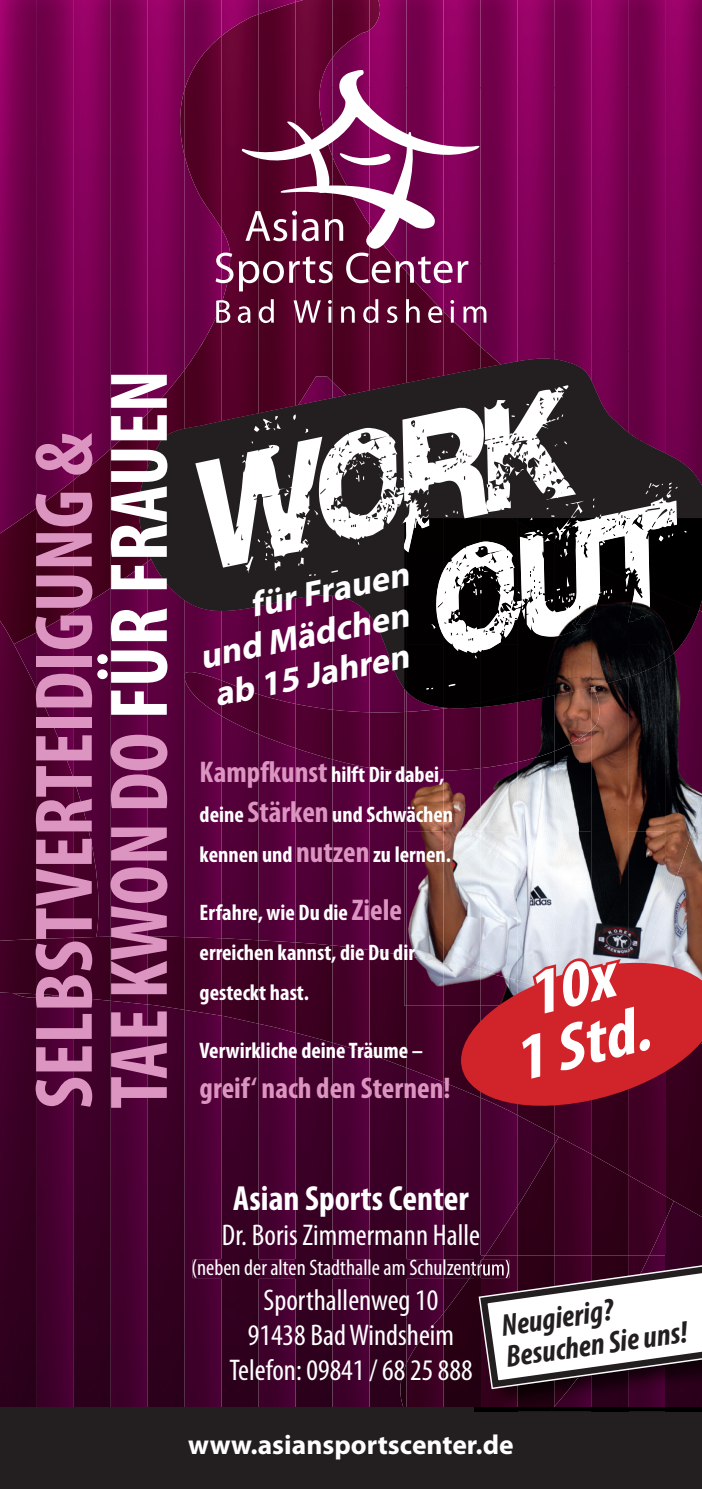
<style>
.page{position:relative;width:702px;height:1489px;background:#fff}
.page>*{position:absolute;margin:0;border:0;box-sizing:border-box;transform-origin:0 0}
.t1{font:700 condensed 82.5px/75px "Myriad Pro";color:#dc94c0}
.t2{font:italic 700 condensed 65px/60px "Myriad Pro";color:#fff;text-align:center;scale:1.08 1}
.t3{font:italic 700 35px/40px "Myriad Pro";color:#fff}
.t4{font:700 condensed 35px "Myriad Pro";color:#fff}
.t5{font:italic 700 condensed 31.25px/31.8px "Myriad Pro";color:#231f20}
.t6{font:condensed 30px/35px "Myriad Pro";color:#fff;text-align:center}
.t7{font:700 condensed 30px "Myriad Pro";color:#dc94c0}
.t8{font:700 27.5px "Myriad Pro";color:#fff}
.t9{font:700 condensed 22.5px/40px "Myriad Pro";color:#fff}
.t10{font:condensed 22.5px "Myriad Pro";color:#fff}
.s1{color:#fff}
.s2{font-size:30px;color:#dc94c0}
</style>
<div class="page">
<img style="left:501px;top:0;width:164px;height:87px">
<img style="left:501px;top:87px;width:164px;height:176px">
<img style="left:501px;top:263px;width:164px;height:88px">
<img style="left:501px;top:351px;width:164px;height:5px">
<img style="left:37px;top:632px;width:89px;height:774px">
<img style="left:126px;top:632px;width:243px;height:774px">
<img style="left:37px;top:0;width:464px;height:632px">
<img style="left:185px;top:709px;width:184px;height:58px">
<img style="left:406px;top:1195px;width:259px;height:211px">
<img style="left:37px;top:689px;width:37px;height:247px">
<img style="left:37px;top:936px;width:628px;height:259px">
<img style="left:193px;top:1259px;width:250px;height:18px">
<img style="left:0;top:0;width:37px;height:1406px">
<img style="left:0;top:508px;width:37px;height:112px">
<img style="left:0;top:620px;width:37px;height:377px">
<img style="left:0;top:939px;width:37px;height:55px">
<img style="left:74px;top:0;width:37px;height:1406px">
<img style="left:74px;top:449px;width:37px;height:162px">
<img style="left:74px;top:779px;width:29px;height:157px">
<div style="left:74px;top:936px;width:37px;height:64px;background:#3e0022"></div>
<img style="left:148px;top:0;width:37px;height:1406px">
<img style="left:148px;top:89px;width:37px;height:267px">
<img style="left:148px;top:936px;width:37px;height:73px">
<img style="left:222px;top:0;width:36px;height:1406px">
<img style="left:222px;top:14px;width:36px;height:342px">
<img style="left:222px;top:709px;width:36px;height:25px">
<div style="left:222px;top:938px;width:36px;height:85px;background:#3d0021"></div>
<img style="left:222px;top:1259px;width:36px;height:18px">
<img style="left:295px;top:759px;width:37px;height:647px">
<img style="left:295px;top:0;width:37px;height:356px">
<img style="left:295px;top:709px;width:37px;height:50px">
<img style="left:295px;top:942px;width:37px;height:100px">
<img style="left:295px;top:1259px;width:37px;height:18px">
<img style="left:369px;top:709px;width:37px;height:697px">
<img style="left:369px;top:0;width:37px;height:356px">
<img style="left:369px;top:712px;width:35px;height:58px">
<img style="left:398px;top:1363px;width:8px;height:43px">
<img style="left:369px;top:950px;width:37px;height:117px">
<img style="left:369px;top:1259px;width:37px;height:18px">
<img style="left:443px;top:0;width:37px;height:1259px">
<img style="left:443px;top:311px;width:37px;height:45px">
<img style="left:443px;top:1259px;width:31px;height:147px">
<img style="left:443px;top:1005px;width:18px;height:92px">
<img style="left:517px;top:0;width:37px;height:1144px">
<img style="left:517px;top:1144px;width:37px;height:110px">
<img style="left:517px;top:1115px;width:37px;height:19px">
<img style="left:591px;top:0;width:37px;height:356px">
<div style="left:591px;top:1174px;width:37px;height:80px;background:#2e0017"></div>
<div style="left:591px;top:1115px;width:37px;height:59px;background:#33001a"></div>
<img style="left:665px;top:0;width:37px;height:1254px">
<img style="left:665px;top:907px;width:37px;height:314px">
<img style="left:665px;top:1115px;width:37px;height:101px">
<img style="left:665px;top:709px;width:37px;height:198px">
<svg style="left:134px;top:356px;width:568px;height:353px;background:#4b0b33"></svg>
<svg style="left:576px;top:482px;width:110px;height:207px;background:#2c2529"></svg>
<svg style="left:195px;top:385px;width:381px;height:191px;fill:#231f20"></svg>
<img style="left:406px;top:771px;width:172px;height:184px">
<img style="left:578px;top:707px;width:87px;height:244px">
<img style="left:406px;top:707px;width:185px;height:64px">
<img style="left:628px;top:907px;width:37px;height:44px">
<img style="left:406px;top:955px;width:55px;height:50px">
<img style="left:404px;top:691px;width:2px;height:314px">
<img style="left:404px;top:711px;width:2px;height:59px">
<img style="left:443px;top:707px;width:37px;height:264px">
<img style="left:517px;top:762px;width:37px;height:189px">
<img style="left:517px;top:707px;width:37px;height:55px">
<img style="left:591px;top:707px;width:11px;height:22px">
<svg style="left:698px;top:600px;width:4px;height:11px"></svg>
<img style="left:406px;top:518px;width:105px;height:63px">
<img style="left:406px;top:581px;width:244px;height:63px">
<img style="left:406px;top:644px;width:259px;height:63px">
<img style="left:511px;top:518px;width:19px;height:78px">
<img style="left:480px;top:677px;width:111px;height:30px">
<img style="left:404px;top:552px;width:2px;height:139px">
<img style="left:449px;top:702px;width:31px;height:6px">
<img style="left:517px;top:682px;width:37px;height:20px">
<img style="left:591px;top:604px;width:37px;height:83px">
<img style="left:665px;top:596px;width:33px;height:64px">
<svg style="left:614px;top:508px;width:60px;height:10px"></svg>
<img style="left:480px;top:546px;width:25px;height:17px">
<svg style="left:475px;top:547px;width:5px;height:10px"></svg>
<svg style="left:462px;top:553px;width:5px;height:7px"></svg>
<img style="left:450px;top:561px;width:19px;height:5px">
<img style="left:480px;top:565px;width:23px;height:63px">
<img style="left:448px;top:566px;width:32px;height:65px">
<img style="left:446px;top:567px;width:14px;height:4px">
<svg style="left:503px;top:583px;width:6px;height:11px"></svg>
<img style="left:526px;top:590px;width:4px;height:5px">
<svg style="left:444px;top:584px;width:11px;height:9px"></svg>
<img style="left:437px;top:602px;width:93px;height:10px">
<img style="left:494px;top:617px;width:4px;height:9px">
<img style="left:483px;top:626px;width:15px;height:6px">
<svg style="left:450px;top:632px;width:23px;height:8px"></svg>
<img style="left:530px;top:518px;width:69px;height:86px">
<img style="left:599px;top:518px;width:78px;height:104px">
<img style="left:498px;top:603px;width:99px;height:33px">
<img style="left:404px;top:518px;width:62px;height:34px">
<div style="left:0;top:1406px;width:702px;height:82px;background:#231f20"></div>
<svg style="left:215px;top:252px;width:18px;height:31px"></svg>
<svg style="left:216px;top:300px;width:14px;height:23px"></svg>
<svg style="left:238px;top:306px;width:12px;height:17px"></svg>
<svg style="left:259px;top:299px;width:15px;height:24px"></svg>
<svg style="left:293px;top:300px;width:28px;height:22px"></svg>
<hr style="left:328px;top:307px;width:3px;height:15px;background:#fff">
<svg style="left:328px;top:300px;width:4px;height:4px"></svg>
<svg style="left:341px;top:306px;width:14px;height:16px"></svg>
<svg style="left:363px;top:299px;width:15px;height:24px"></svg>
<svg style="left:387px;top:306px;width:10px;height:17px"></svg>
<svg style="left:406px;top:299px;width:13px;height:23px"></svg>
<svg style="left:428px;top:306px;width:14px;height:17px"></svg>
<hr style="left:451px;top:307px;width:3px;height:15px;background:#fff">
<svg style="left:450px;top:300px;width:4px;height:4px"></svg>
<svg style="left:463px;top:306px;width:23px;height:16px"></svg>
<svg style="left:239px;top:69px;width:242px;height:222px"></svg>
<svg style="left:461px;top:951px;width:241px;height:164px;background:#af2f3c"></svg>
<div style="left:637px;top:1035px;width:15px;height:19px;border:5px solid #d1232a;border-radius:5px"></div>
<img style="left:480px;top:1394px;width:222px;height:16px">
<img style="left:480px;top:1394px;width:169px;height:12px">
<img style="left:474px;top:1394px;width:6px;height:12px">
<img style="left:517px;top:1394px;width:37px;height:12px">
<img style="left:591px;top:1394px;width:37px;height:16px">
<svg style="left:474px;top:1406px;width:6px;height:4px"></svg>
<svg style="left:550px;top:1406px;width:4px;height:4px"></svg>
<svg style="left:469px;top:1254px;width:233px;height:140px"></svg>
<h1 class="t1" style="left:25px;top:1108px;width:740px;rotate:-90deg">SELBSTVERTEIDIGUNG &amp;<br>TAE KWON DO <span class="s1">FÜR FRAUEN</span></h1>
<h3 class="t3" style="left:187px;top:598px;width:222px;text-indent:60px;rotate:-12deg">für Frauen und Mädchen ab 15 Jahren</h3>
<p class="t9" style="left:199px;top:754px;width:255px"><span class="s2">Kampfkunst</span> hilft Dir dabei, deine <span class="s2">Stärken</span> und Schwächen kennen und <span class="s2">nutzen</span> zu lernen.</p>
<p class="t9" style="left:199px;top:892px;width:217px">Erfahre, wie Du die <span class="s2">Ziele </span>erreichen kannst, die Du dir gesteckt hast.</p>
<p class="t9" style="left:200px;top:1029px;width:225px">Verwirkliche deine Träume –</p>
<h3 class="t7" style="left:200px;top:1069px;width:252px">greif‘ nach den Sternen!</h3>
<h2 class="t2" style="left:492px;top:971px;width:128px;rotate:-14deg">10x<br>1 Std.</h2>
<h3 class="t4" style="left:233px;top:1176px;width:237px">Asian Sports Center</h3>
<h3 class="t6" style="left:222px;top:1217px;width:260px">Dr. Boris Zimmermann Halle</h3>
<p class="t10" style="left:191px;top:1254px;width:321px">(neben der alten Stadthalle am Schulzentrum)</p>
<h3 class="t6" style="left:229px;top:1282px;width:245px">Sporthallenweg 10<br>91438 Bad Windsheim<br>Telefon: 09841 / 68 25 888</h3>
<h3 class="t5" style="left:499px;top:1308px;width:185px;rotate:-8deg">Neugierig?<br>Besuchen Sie uns!</h3>
<p class="t8" style="left:188px;top:1426px;width:327px">www.asiansportscenter.de</p>
</div>
